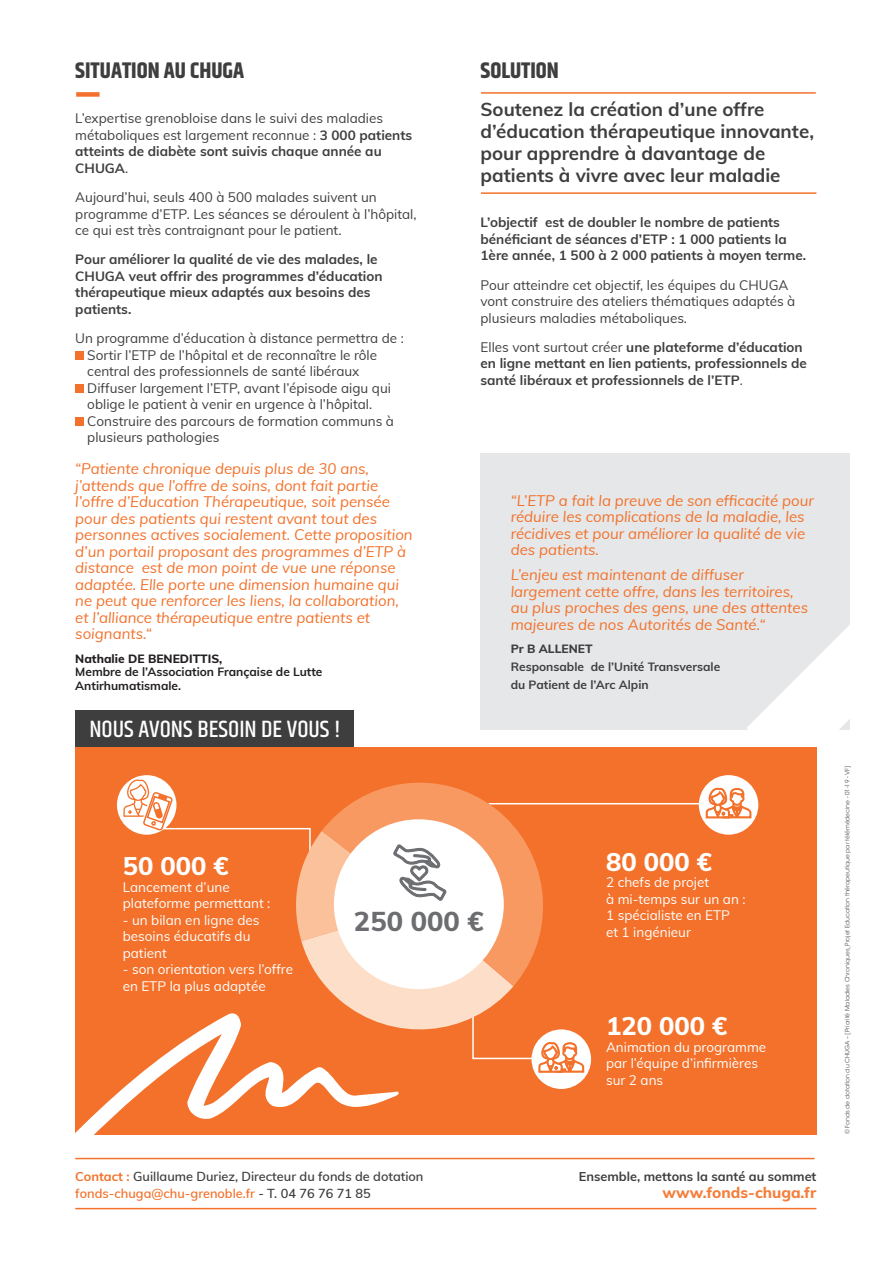
<style>
.page{position:relative;width:893px;height:1263px;background:#fff}
.page>*{position:absolute;margin:0;border:0;box-sizing:border-box;transform-origin:0 0}
.Txte_courant_non_jus{font:800 27.3px "Muli";color:#6c6d70}
.Txte_courant_non_jus-2{font:800 25.5px "Muli";color:#fff}
.t1{font:500 24px "Khand";color:#fff}
.Gros_titre{font:700 22.5px "Khand";color:#3e3e3f}
.Appel_aux_dons{font:700 18.75px/21.8px "Muli";color:#3e3e3f}
.t2{font:800 15.3px "Muli";color:#f47f3c}
.Verbatine_grises{font:italic 15px/16.5px "Muli";color:#f3712a}
.Txte_courant_non_jus-3{font:13.5px/16.5px "Muli";color:#3e3e3f}
.Txte_courant_non_jus-4{font:700 13.5px/16.5px "Muli";color:#3e3e3f}
.Txte_courant_non_jus-5{font:13.5px/16.5px "Muli";color:#fff}
.t3{font:600 12.75px/16.5px "Muli";color:#3e3e3f}
.t4{font:700 12.75px "Muli";color:#3e3e3f}
.Verbatine_grises-2{font:700 12px/13.5px "Muli";color:#231f20}
.Nom_Auteur_citation{font:700 12px "Muli";color:#3e3e3f}
.Verbatine_grises-3{font:800 12px "Muli";color:#3e3e3f}
.t5{font:6px "ITC Avant Garde Std";color:#57585a}
.s1{font-weight:700}
.s2{font-weight:800}
.s3{font-weight:400}
.s4{font-weight:700;color:#f3712a}
.s5{color:#f3712a}
</style>
<div class="page">
<hr style="left:75px;top:1158px;width:739px;height:1px;background:#f3712a">
<hr style="left:75px;top:1208px;width:741px;height:1px;background:#f3712a">
<div style="left:75px;top:351px;width:9px;height:9px;background:#f3712a"></div>
<div style="left:75px;top:384px;width:9px;height:9px;background:#f3712a"></div>
<div style="left:75px;top:417px;width:9px;height:9px;background:#f3712a"></div>
<div style="left:76px;top:92px;width:24px;height:5px;background:#f3712a"></div>
<hr style="left:481px;top:92px;width:335px;height:2px;background:#f3712a">
<hr style="left:481px;top:192px;width:335px;height:2px;background:#f3712a">
<div style="left:480px;top:454px;width:370px;height:276px;background:#e6e7e9"></div>
<svg style="left:747px;top:625px;width:103px;height:105px"></svg>
<div style="left:75px;top:710px;width:279px;height:37px;background:#3e3e3f"></div>
<div style="left:75px;top:747px;width:742px;height:387px;background:#f3712a"></div>
<hr style="left:489px;top:803px;width:242px;height:1px;background:#fff">
<div style="left:699px;top:775px;width:59px;height:60px;background:#fff;border-radius:50%"></div>
<svg style="left:706px;top:788px;width:45px;height:30px"></svg>
<svg style="left:75px;top:1072px;width:324px;height:138px"></svg>
<div style="left:531px;top:1029px;width:60px;height:60px;background:#fff;border-radius:50%"></div>
<div style="left:117px;top:775px;width:59px;height:60px;background:#fff;border-radius:50%"></div>
<svg style="left:123px;top:779px;width:461px;height:293px"></svg>
<p class="Gros_titre" style="left:75px;top:54px;width:170px">SITUATION AU CHUGA</p>
<p class="Txte_courant_non_jus-3" style="left:75px;top:110px;width:339px">L’expertise grenobloise dans le suivi des maladies métaboliques est largement reconnue : <span class="s1">3 000 patients atteints de diabète sont suivis chaque année au CHUGA</span>.</p>
<p class="Txte_courant_non_jus-3" style="left:75px;top:188px;width:343px">Aujourd’hui, seuls 400 à 500 malades suivent un programme d’ETP. Les séances se déroulent à l’hôpital, ce qui est très contraignant pour le patient.</p>
<p class="Txte_courant_non_jus-4" style="left:75px;top:251px;width:309px">Pour améliorer la qualité de vie des malades, le CHUGA veut offrir des programmes d’éducation thérapeutique mieux adaptés aux besoins des patients.</p>
<p class="Txte_courant_non_jus-3" style="left:75px;top:329px;width:330px">Un programme d’éducation à distance permettra de :</p>
<p class="Txte_courant_non_jus-3" style="left:87px;top:346px;width:291px">Sortir l’ETP de l’hôpital et de reconnaître le rôle central des professionnels de santé libéraux</p>
<p class="Txte_courant_non_jus-3" style="left:87px;top:379px;width:305px">Diffuser largement l’ETP, avant l’épisode aigu qui oblige le patient à venir en urgence à l’hôpital.</p>
<p class="Txte_courant_non_jus-3" style="left:87px;top:412px;width:308px">Construire des parcours de formation communs à plusieurs pathologies</p>
<p class="Verbatine_grises" style="left:75px;top:460px;width:339px">“Patiente chronique depuis plus de 30 ans, j’attends que l’offre de soins, dont fait partie l’offre d’Education Thérapeutique, soit pensée pour des patients qui restent avant tout des personnes actives socialement. Cette proposition d’un portail proposant des programmes d’ETP à distance est de mon point de vue une réponse adaptée. Elle porte une dimension humaine qui ne peut que renforcer les liens, la collaboration, et l’alliance thérapeutique entre patients et soignants.“</p>
<p class="Verbatine_grises-2" style="left:75px;top:651px;width:249px"><span class="s2">Nathalie DE BENEDITTIS,<br></span>Membre de l’Association Française de Lutte<br>Antirhumatismale.</p>
<p class="t1" style="left:89px;top:714px;width:253px">NOUS AVONS BESOIN DE VOUS !</p>
<p class="Gros_titre" style="left:480px;top:54px;width:80px">SOLUTION</p>
<p class="Appel_aux_dons" style="left:480px;top:98px;width:335px">Soutenez la création d’une offre d’éducation thérapeutique innovante, pour apprendre à davantage de patients à vivre avec leur maladie</p>
<p class="Txte_courant_non_jus-4" style="left:480px;top:214px;width:327px">L’objectif est de doubler le nombre de patients bénéficiant de séances d’ETP : 1 000 patients la<br>1ère année, 1 500 à 2 000 patients à moyen terme.</p>
<p class="Txte_courant_non_jus-3" style="left:480px;top:276px;width:316px">Pour atteindre cet objectif, les équipes du CHUGA vont construire des ateliers thématiques adaptés à plusieurs maladies métaboliques.</p>
<p class="Txte_courant_non_jus-4" style="left:480px;top:338px;width:328px"><span class="s3">Elles vont surtout créer</span> une plateforme d’éducation en ligne mettant en lien patients, professionnels de santé libéraux et professionnels de l’ETP<span class="s3">.</span></p>
<p class="Verbatine_grises" style="left:511px;top:491px;width:305px">“L’ETP a fait la preuve de son efficacité pour réduire les complications de la maladie, les récidives et pour améliorer la qualité de vie des patients.</p>
<p class="Verbatine_grises" style="left:511px;top:566px;width:299px">L’enjeu est maintenant de diffuser largement cette offre, dans les territoires, au plus proches des gens, une des attentes majeures de nos Autorités de Santé.“</p>
<p class="Verbatine_grises-3" style="left:511px;top:640px;width:83px">Pr B ALLENET</p>
<p class="Nom_Auteur_citation" style="left:511px;top:658px;width:211px">Responsable de l’Unité Transversale</p>
<p class="Nom_Auteur_citation" style="left:511px;top:675px;width:139px">du Patient de l’Arc Alpin</p>
<p class="Txte_courant_non_jus-2" style="left:123px;top:847px;width:108px">50 000 €</p>
<p class="Txte_courant_non_jus-5" style="left:123px;top:878px;width:149px">Lancement d’une plateforme permettant :</p>
<p class="Txte_courant_non_jus-5" style="left:123px;top:911px;width:138px">- un bilan en ligne des besoins éducatifs du patient</p>
<p class="Txte_courant_non_jus-5" style="left:123px;top:960px;width:172px">- son orientation vers l’offre en ETP la plus adaptée</p>
<p class="Txte_courant_non_jus" style="left:354px;top:901px;width:131px">250 000 €</p>
<p class="t3" style="left:75px;top:1168px;width:350px"><span class="s4">Contact :</span> Guillaume Duriez, Directeur du fonds de dotation <span class="s5">fonds-chuga@chu-grenoble.fr</span> - T. 04 76 76 71 85</p>
<p class="Txte_courant_non_jus-2" style="left:606px;top:843px;width:108px">80 000 €</p>
<p class="Txte_courant_non_jus-5" style="left:606px;top:874px;width:141px">2 chefs de projet<br>à mi-temps sur un an :<br>1 spécialiste en ETP<br>et 1 ingénieur</p>
<p class="Txte_courant_non_jus-2" style="left:606px;top:1007px;width:123px">120 000 €</p>
<p class="Txte_courant_non_jus-5" style="left:606px;top:1038px;width:162px">Animation du programme par l’équipe d’infirmières sur 2 ans</p>
<p class="t4" style="left:579px;top:1167px;width:239px">Ensemble, mettons la santé au sommet</p>
<p class="t2" style="left:662px;top:1181px;width:155px">www.fonds-chuga.fr</p>
<p class="t5" style="left:844px;top:1134px;width:370px;rotate:-90deg">© Fonds de dotation du CHUGA – [Priorité Maladies Chroniques_Projet Education thérapeutique par télémédecine - 01-19 - VF]</p>
</div>
